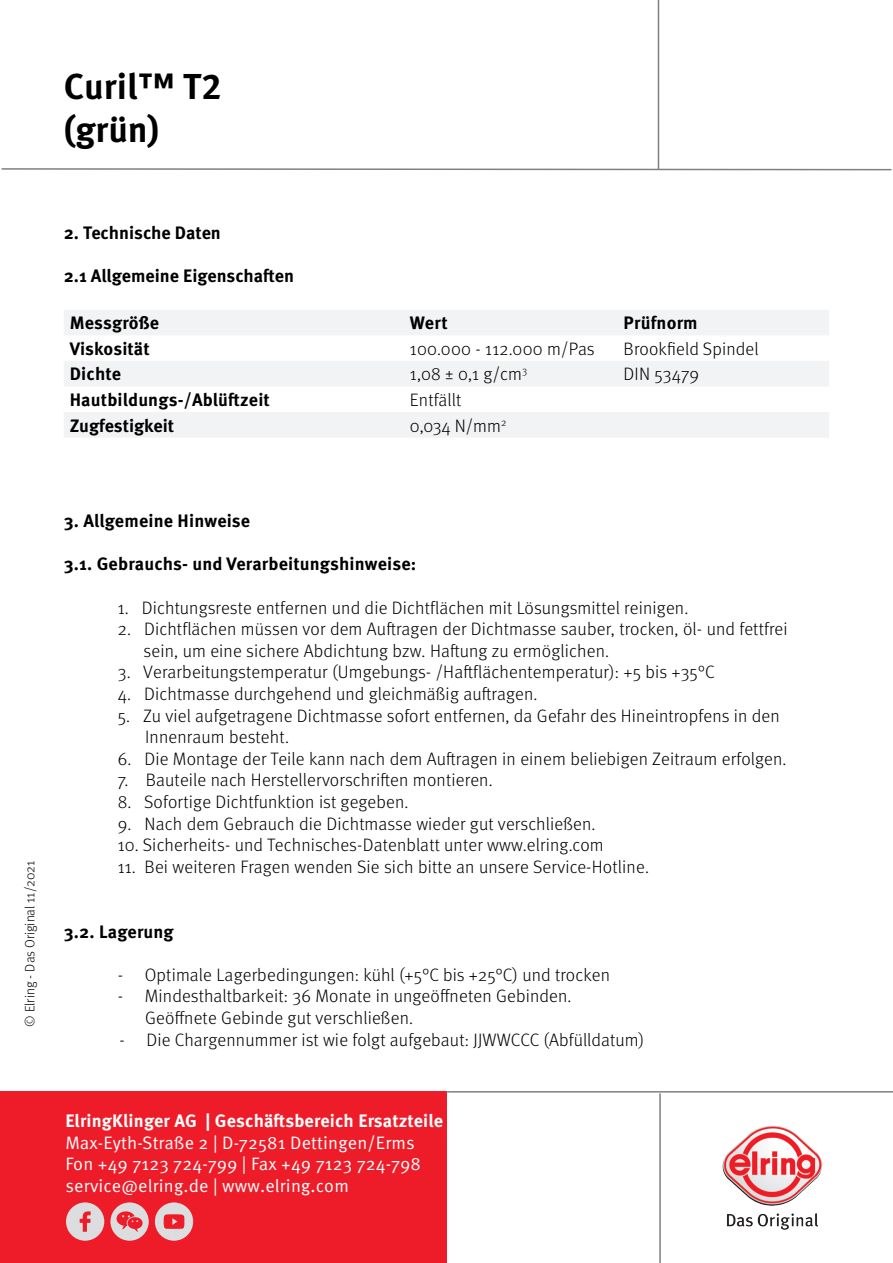
<style>
.page{position:relative;width:893px;height:1263px;background:#fff}
.page>*{position:absolute;margin:0;border:0;box-sizing:border-box;transform-origin:0 0}
.t1{font:700 36px/43.2px "Meta Pro";color:#000}
.t2{font:300 18px/21.6px "Meta Pro";letter-spacing:.01em;color:#000}
.t3{font:700 18px "Meta Pro";letter-spacing:.005em;color:#000}
.t4{font:18px/21.6px "Meta Pro Norm";letter-spacing:.01em;color:#fff}
.t5{font:700 18px "Meta Pro";letter-spacing:.01em;color:#fff}
.t6{font:300 13.5px "Meta Pro";color:#000}
</style>
<div class="page">
<hr style="left:659px;top:1093px;width:2px;height:170px;background:#808080">
<div style="left:0;top:1092px;width:446px;height:171px;background:#ee1c28"></div>
<hr style="left:446px;top:1091px;width:447px;height:1px;background:#808080">
<img style="left:722px;top:1125px;width:100px;height:104px">
<div style="left:66px;top:1202px;width:38px;height:39px;background:#dcdddf;border-radius:50%"></div>
<svg style="left:80px;top:1211px;width:11px;height:21px"></svg>
<div style="left:110px;top:1202px;width:39px;height:39px;background:#dcdddf;border-radius:50%"></div>
<svg style="left:116px;top:1211px;width:27px;height:21px"></svg>
<div style="left:155px;top:1202px;width:38px;height:39px;background:#dcdddf;border-radius:50%"></div>
<svg style="left:164px;top:1214px;width:20px;height:15px"></svg>
<hr style="left:658px;top:0;width:1px;height:170px;background:#808080">
<svg style="left:1px;top:167px;width:891px;height:4px"></svg>
<svg style="left:64px;top:310px;width:765px;height:127px;fill:#f2f3f4"></svg>
<h1 class="t1" style="left:64px;top:63px;width:160px">Curil™ T2 (grün)</h1>
<p class="t3" style="left:64px;top:219px;width:159px">2. Technische Daten</p>
<p class="t3" style="left:64px;top:262px;width:232px">2.1 Allgemeine Eigenschaften</p>
<p class="t3" style="left:70px;top:309px;width:91px">Messgröße</p>
<p class="t3" style="left:410px;top:309px;width:39px">Wert</p>
<p class="t3" style="left:624px;top:309px;width:76px">Prüfnorm</p>
<p class="t3" style="left:70px;top:335px;width:81px">Viskosität</p>
<p class="t2" style="left:410px;top:337px;width:186px">100.000 - 112.000 m/Pas</p>
<p class="t2" style="left:624px;top:337px;width:137px">Brookfield Spindel</p>
<p class="t3" style="left:70px;top:360px;width:53px">Dichte</p>
<p class="t2" style="left:410px;top:363px;width:119px">1,08 ± 0,1 g/cm<sup>3</sup></p>
<p class="t2" style="left:624px;top:363px;width:77px">DIN 53479</p>
<p class="t3" style="left:70px;top:386px;width:202px">Hautbildungs-/Ablüftzeit</p>
<p class="t2" style="left:410px;top:388px;width:53px">Entfällt</p>
<p class="t3" style="left:70px;top:411px;width:106px">Zugfestigkeit</p>
<p class="t2" style="left:410px;top:414px;width:98px">0,034 N/mm<sup>2</sup></p>
<p class="t6" style="left:20px;top:1027px;width:167px;rotate:-90deg">© Elring - Das Original 11/2021</p>
<p class="t3" style="left:64px;top:507px;width:188px">3. Allgemeine Hinweise</p>
<p class="t3" style="left:64px;top:550px;width:354px">3.1. Gebrauchs- und Verarbeitungshinweise:</p>
<p class="t2" style="left:118px;top:596px;width:572px">1. Dichtungsreste entfernen und die Dichtflächen mit Lösungsmittel reinigen.</p>
<p class="t2" style="left:143px;top:617px;width:646px;text-indent:-26px">2. Dichtflächen müssen vor dem Auftragen der Dichtmasse sauber, trocken, öl- und fettfrei sein, um eine sichere Abdichtung bzw. Haftung zu ermöglichen.</p>
<p class="t2" style="left:118px;top:660px;width:598px">3. Verarbeitungstemperatur (Umgebungs- /Haftflächentemperatur): +5 bis +35°C</p>
<p class="t2" style="left:118px;top:682px;width:421px">4. Dichtmasse durchgehend und gleichmäßig auftragen.</p>
<p class="t2" style="left:145px;top:704px;width:636px;text-indent:-27px">5. Zu viel aufgetragene Dichtmasse sofort entfernen, da Gefahr des Hineintropfens in den<br>Innenraum besteht.</p>
<p class="t2" style="left:118px;top:747px;width:670px">6. Die Montage der Teile kann nach dem Auftragen in einem beliebigen Zeitraum erfolgen.</p>
<p class="t2" style="left:118px;top:768px;width:376px">7. Bauteile nach Herstellervorschriften montieren.</p>
<p class="t2" style="left:118px;top:790px;width:292px">8. Sofortige Dichtfunktion ist gegeben.</p>
<p class="t2" style="left:118px;top:812px;width:479px">9. Nach dem Gebrauch die Dichtmasse wieder gut verschließen.</p>
<p class="t2" style="left:118px;top:833px;width:488px">10. Sicherheits- und Technisches-Datenblatt unter www.elring.com</p>
<p class="t2" style="left:118px;top:855px;width:533px">11. Bei weiteren Fragen wenden Sie sich bitte an unsere Service-Hotline.</p>
<p class="t3" style="left:64px;top:917px;width:111px">3.2. Lagerung</p>
<p class="t2" style="left:118px;top:963px;width:494px">- Optimale Lagerbedingungen: kühl (+5°C bis +25°C) und trocken</p>
<p class="t2" style="left:118px;top:984px;width:455px">- Mindesthaltbarkeit: 36 Monate in ungeöffneten Gebinden.</p>
<p class="t2" style="left:145px;top:1006px;width:269px">Geöffnete Gebinde gut verschließen.</p>
<p class="t2" style="left:119px;top:1028px;width:526px">- Die Chargennummer ist wie folgt aufgebaut: JJWWCCC (Abfülldatum)</p>
<p class="t5" style="left:65px;top:1107px;width:379px">ElringKlinger AG | Geschäftsbereich Ersatzteile</p>
<p class="t4" style="left:65px;top:1130px;width:357px">Max-Eyth-Straße 2 | D-72581 Dettingen/Erms<br>Fon +49 7123 724-799 | Fax +49 7123 724-798 service@elring.de | www.elring.com</p>
</div>
